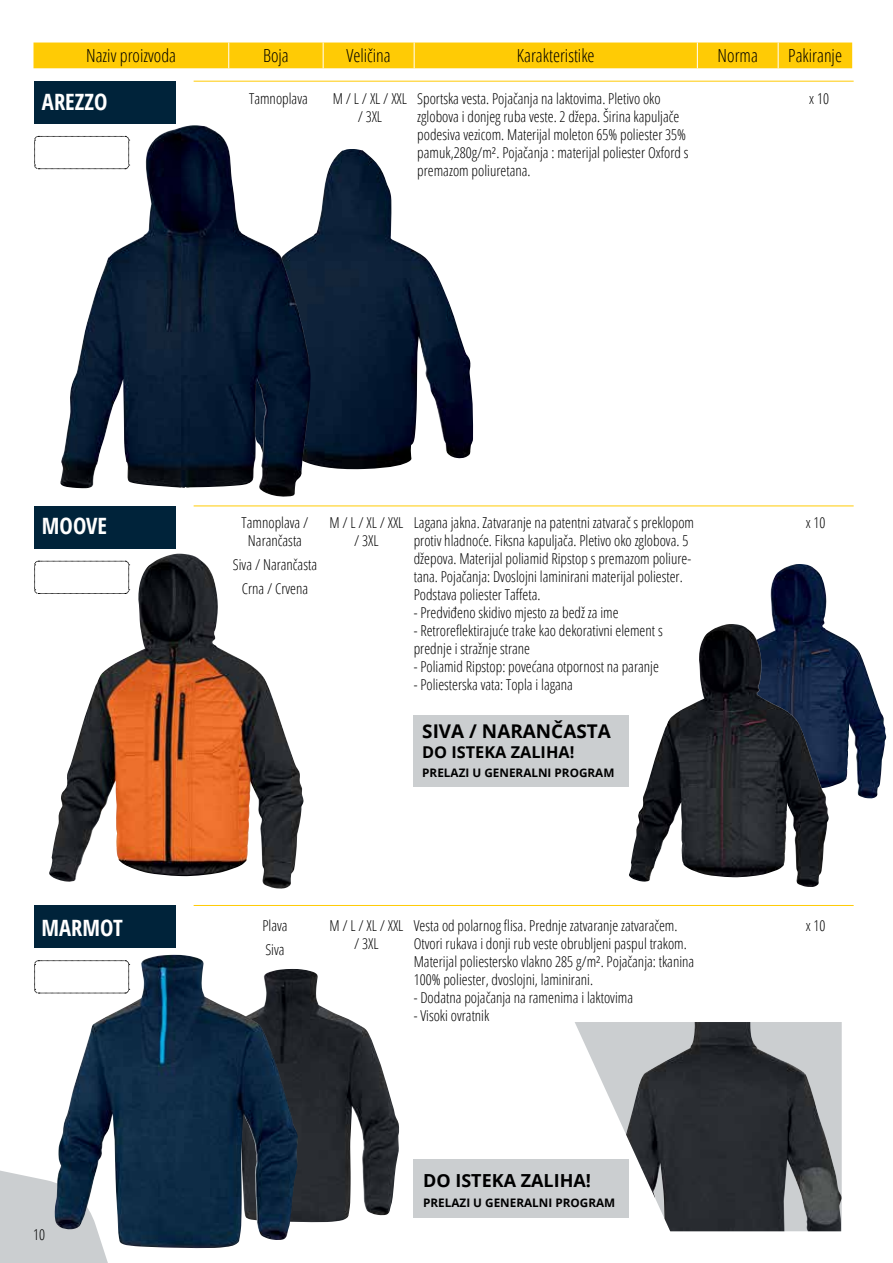
<style>
.page{position:relative;width:893px;height:1263px;background:#fff}
.page>*{position:absolute;margin:0;border:0;box-sizing:border-box;transform-origin:0 0}
.t1{font:700 22.5px "Open Sans Condensed";color:#fff}
.t2{font:700 18.9px "Open Sans";color:#000}
.t3{font:300 condensed 18px "Open Sans";color:#000}
.t4{font:700 18px "Open Sans";color:#000}
.t5{font:700 16.35px "Open Sans";color:#000}
.t6{font:300 condensed 15px/18px "Open Sans";color:#000;text-align:center}
.t7{font:700 11.7px "Open Sans";color:#000}
</style>
<div class="page">
<svg style="left:0;top:1170px;width:108px;height:93px;background:#ced1d3"></svg>
<div style="left:34px;top:43px;width:818px;height:25px;background:#ffcb05"></div>
<img style="left:298px;top:969px;width:101px;height:253px">
<div style="left:34px;top:81px;width:142px;height:43px;background:#00233a"></div>
<div style="left:34px;top:506px;width:142px;height:42px;background:#00233a"></div>
<div style="left:34px;top:905px;width:142px;height:43px;background:#00233a"></div>
<hr style="left:194px;top:81px;width:660px;height:1px;background:#ffcb05">
<hr style="left:194px;top:505px;width:660px;height:1px;background:#ffcb05">
<hr style="left:194px;top:905px;width:660px;height:1px;background:#ffcb05">
<img style="left:311px;top:149px;width:162px;height:320px">
<img style="left:60px;top:125px;width:251px;height:372px">
<img style="left:49px;top:557px;width:255px;height:332px">
<img style="left:770px;top:564px;width:116px;height:234px">
<img style="left:629px;top:624px;width:200px;height:263px">
<img style="left:55px;top:955px;width:243px;height:293px">
<svg style="left:34px;top:136px;width:96px;height:33px"></svg>
<svg style="left:34px;top:561px;width:96px;height:33px"></svg>
<svg style="left:34px;top:960px;width:96px;height:34px"></svg>
<svg style="left:575px;top:1022px;width:51px;height:112px"></svg>
<img style="left:626px;top:1022px;width:216px;height:209px">
<div style="left:414px;top:715px;width:215px;height:72px;background:#cbced0"></div>
<div style="left:414px;top:1159px;width:215px;height:59px;background:#cbced0"></div>
<p class="t3" style="left:86px;top:44px;width:92px">Naziv proizvoda</p>
<p class="t3" style="left:263px;top:44px;width:27px">Boja</p>
<p class="t3" style="left:346px;top:44px;width:46px">Veličina</p>
<p class="t3" style="left:517px;top:44px;width:79px">Karakteristike</p>
<p class="t3" style="left:718px;top:44px;width:42px">Norma</p>
<p class="t3" style="left:788px;top:44px;width:55px">Pakiranje</p>
<h1 class="t1" style="left:42px;top:86px;width:67px">AREZZO</h1>
<p class="t6" style="left:249px;top:89px;width:60px">Tamnoplava</p>
<p class="t6" style="left:333px;top:89px;width:76px">M / L / XL / XXL / 3XL</p>
<p class="t6" style="left:417px;top:89px;width:273px;text-align:left">Sportska vesta. Pojačanja na laktovima. Pletivo oko zglobova i donjeg ruba veste. 2 džepa. Širina kapuljače podesiva vezicom. Materijal moleton 65% poliester 35% pamuk,280g/m². Pojačanja : materijal poliester Oxford s premazom poliuretana.</p>
<p class="t6" style="left:809px;top:89px;width:21px">x 10</p>
<h1 class="t1" style="left:42px;top:510px;width:67px">MOOVE</h1>
<p class="t6" style="left:242px;top:513px;width:68px">Tamnoplava /<br>Narančasta</p>
<p class="t6" style="left:233px;top:552px;width:86px;line-height:24px">Siva / Narančasta<br>Crna / Crvena</p>
<p class="t6" style="left:329px;top:513px;width:76px">M / L / XL / XXL / 3XL</p>
<p class="t6" style="left:414px;top:513px;width:282px;text-align:left">Lagana jakna. Zatvaranje na patentni zatvarač s preklopom protiv hladnoće. Fiksna kapuljača. Pletivo oko zglobova. 5 džepova. Materijal poliamid Ripstop s premazom poliure&shy;tana. Pojačanja: Dvoslojni laminirani materijal poliester.<br>Podstava poliester Taffeta.</p>
<p class="t6" style="left:414px;top:603px;width:206px">- Predviđeno skidivo mjesto za bedž za ime</p>
<p class="t6" style="left:414px;top:621px;width:250px;text-align:left">- Retroreflektirajuće trake kao dekorativni element s prednje i stražnje strane</p>
<p class="t6" style="left:414px;top:657px;width:247px">- Poliamid Ripstop: povećana otpornost na paranje</p>
<p class="t6" style="left:414px;top:675px;width:161px">- Poliesterska vata: Topla i lagana</p>
<p class="t2" style="left:422px;top:718px;width:190px">SIVA / NARANČASTA</p>
<p class="t5" style="left:422px;top:740px;width:154px">DO ISTEKA ZALIHA!</p>
<p class="t7" style="left:422px;top:765px;width:194px">PRELAZI U GENERALNI PROGRAM</p>
<h1 class="t1" style="left:42px;top:912px;width:83px">MARMOT</h1>
<p class="t6" style="left:262px;top:913px;width:27px;line-height:24px;text-align:left">Plava<br>Siva</p>
<p class="t6" style="left:329px;top:916px;width:76px">M / L / XL / XXL / 3XL</p>
<p class="t6" style="left:414px;top:916px;width:282px;text-align:left">Vesta od polarnog flisa. Prednje zatvaranje zatvaračem.<br>Otvori rukava i donji rub veste obrubljeni paspul trakom.<br>Materijal poliestersko vlakno 285 g/m². Pojačanja: tkanina 100% poliester, dvoslojni, laminirani.</p>
<p class="t6" style="left:414px;top:988px;width:221px">- Dodatna pojačanja na ramenima i laktovima</p>
<p class="t6" style="left:414px;top:1006px;width:77px">- Visoki ovratnik</p>
<p class="t6" style="left:33px;top:1225px;width:13px">10</p>
<p class="t4" style="left:423px;top:1168px;width:169px">DO ISTEKA ZALIHA!</p>
<p class="t7" style="left:423px;top:1194px;width:194px">PRELAZI U GENERALNI PROGRAM</p>
<p class="t6" style="left:806px;top:513px;width:21px">x 10</p>
<p class="t6" style="left:806px;top:916px;width:21px">x 10</p>
</div>
